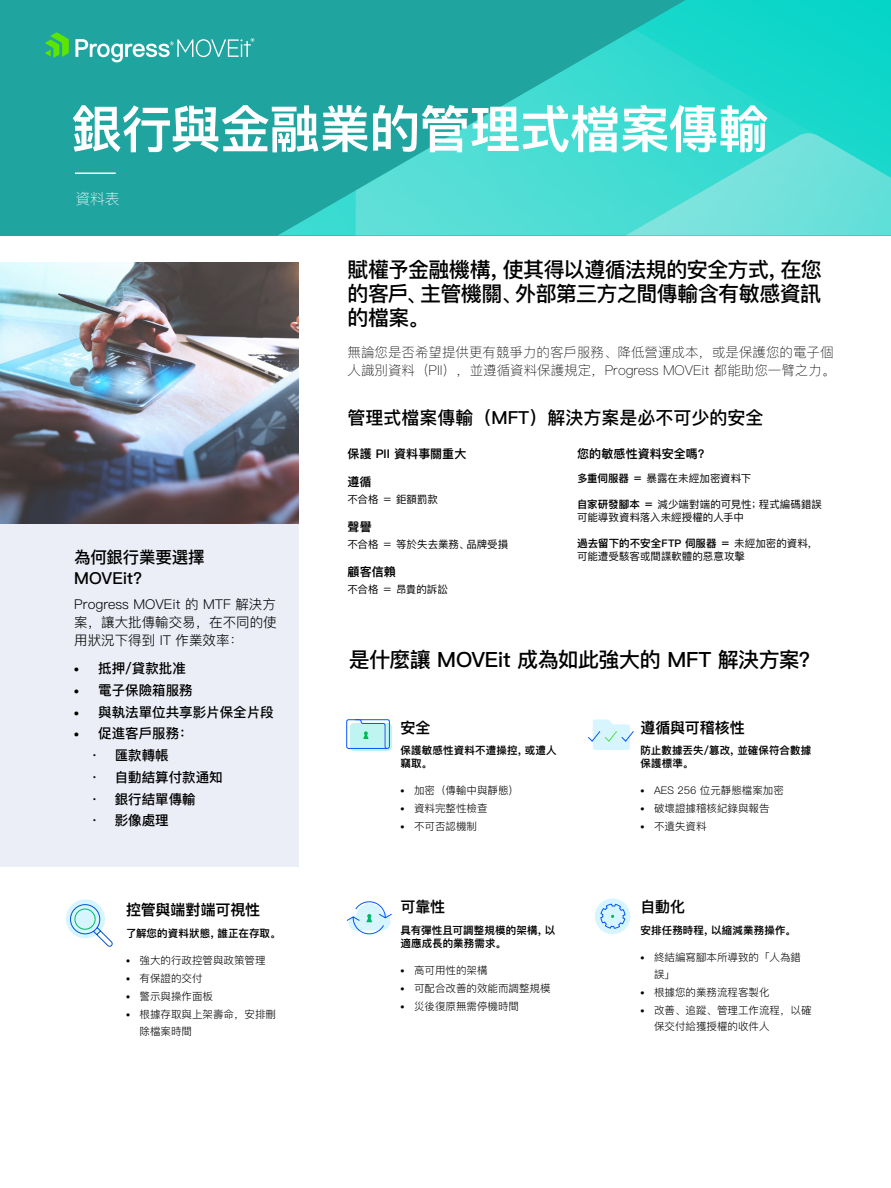
<style>
.page{position:relative;width:891px;height:1188px;background:#fff}
.page>*{position:absolute;margin:0;border:0;box-sizing:border-box;transform-origin:0 0}
.t1{font:600 51px "Ping Fang SC";letter-spacing:-.025em;color:#fff}
.t2{font:500 21px/24px "Ping Fang SC";letter-spacing:-.03em;color:#000;text-align:justify}
.t3{font:500 18px "Ping Fang SC";color:#000}
.t4{font:500 16.5px/21px "Ping Fang SC";letter-spacing:-.01em;color:#000}
.t5{font:600 15px "Ping Fang SC";letter-spacing:-.005em;color:#000}
.t6{font:100 15px "Ping Fang SC";color:#fff}
.t7{font:100 13.5px/18px "Ping Fang SC";color:#000}
.t8{font:500 13.5px "Ping Fang SC";color:#000}
.t9{font:300 13.5px/18px "Ping Fang SC";color:#000;text-align:justify}
.t10{font:600 12px "Ping Fang SC";letter-spacing:.01em;color:#000}
.t11{font:300 10.5px/16.5px "Ping Fang SC";color:#000}
.Body_1{font:10.5px/12.6px "Ping Fang SC";color:#000}
.Body_1-2{font:600 10.5px/12.6px "Ping Fang SC";letter-spacing:.01em;color:#000}
.s1{font-family:"Metric"}
.s2{font-family:"Metric";font-size:12px}
.s3{font-weight:600}
</style>
<div class="page">
<div style="left:0;top:0;width:891px;height:236px;background:#20a4a0"></div>
<svg style="left:278px;top:190px;width:78px;height:46px"></svg>
<svg style="left:356px;top:0;width:535px;height:236px"></svg>
<svg style="left:530px;top:133px;width:361px;height:103px;background:#54ddd5"></svg>
<svg style="left:45px;top:32px;width:24px;height:26px"></svg>
<svg style="left:75px;top:38px;width:179px;height:24px"></svg>
<hr style="left:75px;top:172px;width:41px;height:2px;background:#fff">
<div style="left:0;top:522px;width:299px;height:345px;background:#eceef7"></div>
<img style="left:0;top:262px;width:299px;height:261px">
<div style="left:350px;top:723px;width:42px;height:28px;background:#bff5f1;border-radius:5px"></div>
<svg style="left:346px;top:719px;width:44px;height:30px"></svg>
<svg style="left:595px;top:898px;width:36px;height:36px"></svg>
<div style="left:66px;top:899px;width:39px;height:39px;background:#d6f5ff;border-radius:50%"></div>
<svg style="left:70px;top:904px;width:43px;height:43px"></svg>
<svg style="left:588px;top:719px;width:46px;height:31px"></svg>
<svg style="left:346px;top:901px;width:46px;height:33px"></svg>
<h1 class="t1" style="left:71px;top:97px;width:700px">銀行與金融業的管理式檔案傳輸</h1>
<h3 class="t6" style="left:75px;top:190px;width:46px">資料表</h3>
<p class="t2" style="left:348px;top:258px;width:476px">賦權予金融機構，使其得以遵循法規的安全方式，在您的客戶、主管機關、外部第三方之間傳輸含有敏感資訊的檔案。</p>
<p class="t7" style="left:348px;top:343px;width:489px">無論您是否希望提供更有競爭力的客戶服務、降低營運成本，或是保護您的電子個人識別資料（PII），並遵循資料保護規定，Progress MOVEit 都能助您一臂之力。</p>
<p class="t4" style="left:74px;top:546px;width:132px">為何銀行業要選擇<br>MOVEit？</p>
<p class="t9" style="left:74px;top:595px;width:204px">Progress MOVEit 的 MTF 解決方案，讓大批傳輸交易，在不同的使用狀況下得到 IT 作業效率：</p>
<p class="t8" style="left:74px;top:660px;width:113px"><span class="s1">•</span> 抵押/貸款批准</p>
<p class="t8" style="left:74px;top:682px;width:120px"><span class="s1">•</span> 電子保險箱服務</p>
<p class="t8" style="left:74px;top:704px;width:201px"><span class="s1">•</span> 與執法單位共享影片保全片段</p>
<p class="t8" style="left:74px;top:725px;width:120px"><span class="s1">•</span> 促進客戶服務：</p>
<p class="t8" style="left:74px;top:747px;width:96px">　・　匯款轉帳</p>
<p class="t8" style="left:74px;top:769px;width:150px">　・　自動結算付款通知</p>
<p class="t8" style="left:74px;top:791px;width:123px">　・　銀行結單傳輸</p>
<p class="t8" style="left:74px;top:812px;width:96px">　・　影像處理</p>
<p class="t5" style="left:126px;top:901px;width:136px">控管與端對端可視性</p>
<p class="Body_1-2" style="left:126px;top:927px;width:156px">了解您的資料狀態，誰正在存取。</p>
<p class="t11" style="left:126px;top:952px;width:141px"><span class="s2">•</span> 強大的行政控管與政策管理</p>
<p class="t11" style="left:126px;top:970px;width:78px"><span class="s2">•</span> 有保證的交付</p>
<p class="t11" style="left:126px;top:988px;width:88px"><span class="s2">•</span> 警示與操作面板</p>
<p class="t11" style="left:140px;top:1006px;width:138px;text-indent:-14px"><span class="s2">•</span> 根據存取與上架壽命，安排刪除檔案時間</p>
<p class="t3" style="left:348px;top:406px;width:417px">管理式檔案傳輸（MFT）解決方案是必不可少的安全</p>
<p class="t10" style="left:348px;top:446px;width:120px">保護 PII 資料事關重大</p>
<p class="t10" style="left:348px;top:474px;width:25px">遵循</p>
<p class="Body_1" style="left:348px;top:492px;width:92px">不合格 ＝ 鉅額罰款</p>
<p class="t10" style="left:348px;top:519px;width:26px">聲譽</p>
<p class="Body_1" style="left:348px;top:537px;width:162px">不合格 ＝ 等於失去業務、品牌受損</p>
<p class="t10" style="left:348px;top:564px;width:50px">顧客信賴</p>
<p class="Body_1" style="left:348px;top:582px;width:102px">不合格 ＝ 昂貴的訴訟</p>
<p class="t10" style="left:577px;top:446px;width:134px">您的敏感性資料安全嗎？</p>
<p class="Body_1" style="left:577px;top:472px;width:176px"><span class="s3">多重伺服器 ＝</span> 暴露在未經加密資料下</p>
<p class="Body_1" style="left:577px;top:498px;width:247px"><span class="s3">自家研發腳本 ＝</span> 減少端對端的可見性；程式編碼錯誤可能導致資料落入未經授權的人手中</p>
<p class="Body_1" style="left:577px;top:537px;width:242px"><span class="s3">過去留下的不安全FTP 伺服器 ＝</span> 未經加密的資料，可能遭受駭客或間諜軟體的惡意攻擊</p>
<p class="t2" style="left:349px;top:647px;width:473px">是什麼讓 MOVEit 成為如此強大的 MFT 解決方案？</p>
<p class="t5" style="left:400px;top:718px;width:31px">安全</p>
<p class="Body_1-2" style="left:400px;top:744px;width:158px">保護敏感性資料不遭操控，或遭人竊取。</p>
<p class="t11" style="left:400px;top:782px;width:120px"><span class="s2">•</span> 加密（傳輸中與靜態）</p>
<p class="t11" style="left:400px;top:800px;width:88px"><span class="s2">•</span> 資料完整性檢查</p>
<p class="t11" style="left:400px;top:818px;width:78px"><span class="s2">•</span> 不可否認機制</p>
<p class="t5" style="left:400px;top:898px;width:46px">可靠性</p>
<p class="Body_1-2" style="left:400px;top:924px;width:156px">具有彈性且可調整規模的架構，以適應成長的業務需求。</p>
<p class="t11" style="left:400px;top:961px;width:88px"><span class="s2">•</span> 高可用性的架構</p>
<p class="t11" style="left:400px;top:979px;width:151px"><span class="s2">•</span> 可配合改善的效能而調整規模</p>
<p class="t11" style="left:400px;top:997px;width:120px"><span class="s2">•</span> 災後復原無需停機時間</p>
<p class="t5" style="left:640px;top:718px;width:106px">遵循與可稽核性</p>
<p class="Body_1-2" style="left:640px;top:744px;width:172px">防止數據丟失/篡改，並確保符合數據保護標準。</p>
<p class="t11" style="left:640px;top:782px;width:145px"><span class="s2">•</span> AES 256 位元靜態檔案加密</p>
<p class="t11" style="left:640px;top:800px;width:130px"><span class="s2">•</span> 破壞證據稽核紀錄與報告</p>
<p class="t11" style="left:640px;top:818px;width:67px"><span class="s2">•</span> 不遺失資料</p>
<p class="t5" style="left:640px;top:898px;width:46px">自動化</p>
<p class="Body_1-2" style="left:640px;top:924px;width:157px">安排任務時程，以縮減業務操作。</p>
<p class="t11" style="left:654px;top:949px;width:148px;text-indent:-14px"><span class="s2">•</span> 終結編寫腳本所導致的「人為錯誤」</p>
<p class="t11" style="left:640px;top:983px;width:130px"><span class="s2">•</span> 根據您的業務流程客製化</p>
<p class="t11" style="left:654px;top:1001px;width:159px;text-indent:-14px"><span class="s2">•</span> 改善、追蹤、管理工作流程，以確保交付給獲授權的收件人</p>
</div>
